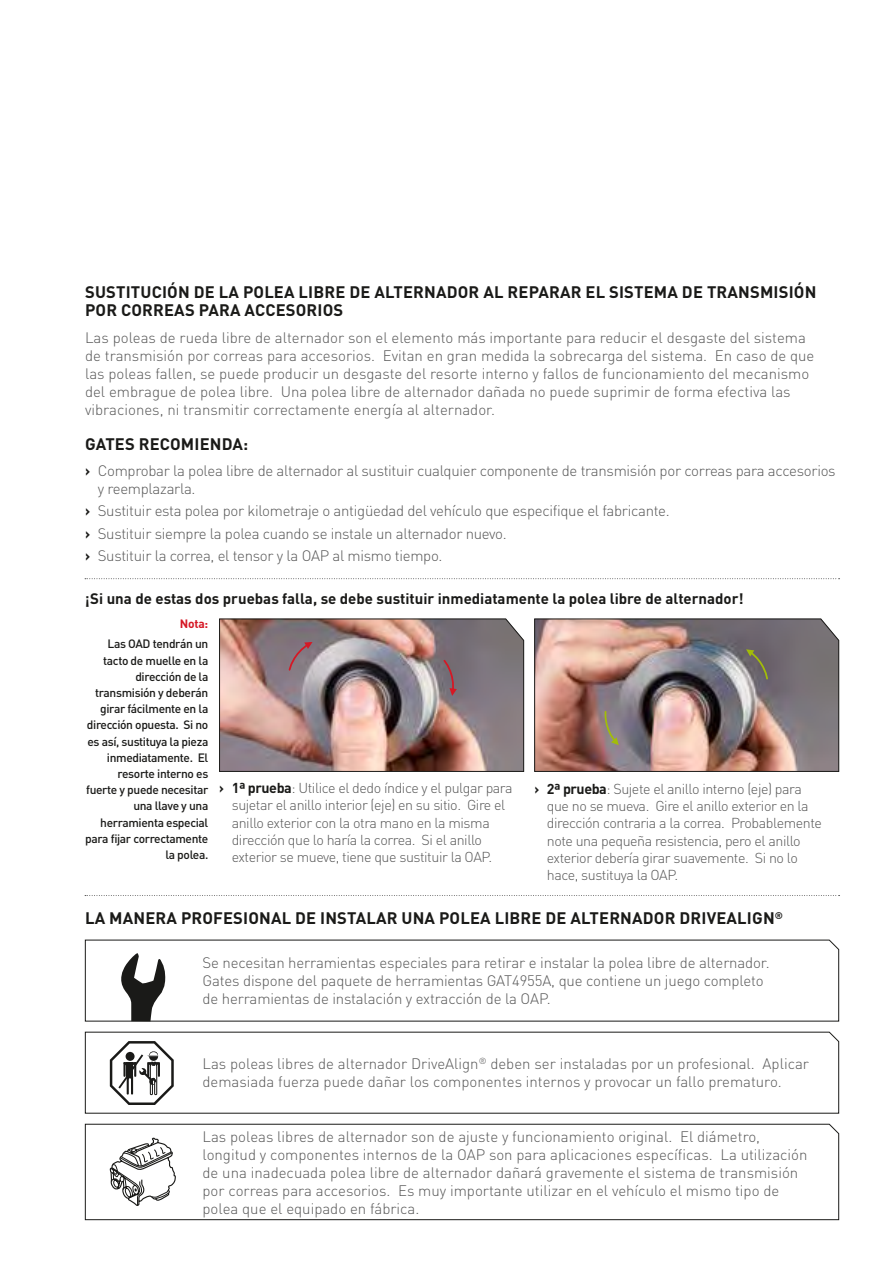
<style>
.page{position:relative;width:893px;height:1263px;background:#fff}
.page>*{position:absolute;margin:0;border:0;box-sizing:border-box;transform-origin:0 0}
.t1{font:700 16.5px/18px "DIN Pro";letter-spacing:.01em;color:#1a1a18}
.t2{font:300 15px/18px "DIN Pro";color:#565656}
.t3{font:300 15px/22.2px "DIN Pro";letter-spacing:-.02em;color:#565656}
.t4{font:700 15px "DIN Pro";color:#1a1a18}
.t5{font:300 14.25px/17.2px "DIN Pro";letter-spacing:-.03em;color:#565656}
.t6{font:500 12px/16.2px "DIN Pro";letter-spacing:-.03em;color:#1a1a18;text-align:right}
.t7{font:700 12px "DIN Pro";color:#d51825}
.s1{font-weight:700;color:#1a1a18}
</style>
<div class="page">
<img style="left:219px;top:618px;width:305px;height:154px">
<svg style="left:443px;top:659px;width:14px;height:37px"></svg>
<svg style="left:288px;top:641px;width:25px;height:31px"></svg>
<img style="left:534px;top:618px;width:305px;height:154px">
<svg style="left:746px;top:648px;width:23px;height:32px"></svg>
<svg style="left:603px;top:710px;width:16px;height:36px"></svg>
<svg style="left:85px;top:939px;width:754px;height:83px"></svg>
<svg style="left:85px;top:1031px;width:754px;height:83px"></svg>
<svg style="left:85px;top:1124px;width:754px;height:96px"></svg>
<svg style="left:121px;top:953px;width:44px;height:68px"></svg>
<svg style="left:110px;top:1041px;width:64px;height:64px"></svg>
<svg style="left:110px;top:1137px;width:66px;height:69px"></svg>
<svg style="left:85px;top:578px;width:755px;height:1px"></svg>
<svg style="left:85px;top:895px;width:755px;height:1px"></svg>
<p class="t1" style="left:85px;top:281px;width:733px">SUSTITUCIÓN DE LA POLEA LIBRE DE ALTERNADOR AL REPARAR EL SISTEMA DE TRANSMISIÓN<br>POR CORREAS PARA ACCESORIOS</p>
<p class="t2" style="left:85px;top:327px;width:731px">Las poleas de rueda libre de alternador son el elemento más importante para reducir el desgaste del sistema de transmisión por correas para accesorios. Evitan en gran medida la sobrecarga del sistema. En caso de que las poleas fallen, se puede producir un desgaste del resorte interno y fallos de funcionamiento del mecanismo del embrague de polea libre. Una polea libre de alternador dañada no puede suprimir de forma efectiva las vibraciones, ni transmitir correctamente energía al alternador.</p>
<p class="t1" style="left:85px;top:433px;width:165px">GATES RECOMIENDA:</p>
<p class="t3" style="left:98px;top:460px;width:739px;line-height:18px;text-indent:-13px"><span class="s1">›</span> Comprobar la polea libre de alternador al sustituir cualquier componente de transmisión por correas para accesorios y reemplazarla.</p>
<p class="t3" style="left:85px;top:498px;width:586px"><span class="s1">›</span> Sustituir esta polea por kilometraje o antigüedad del vehículo que especifique el fabricante. <span class="s1">›</span> Sustituir siempre la polea cuando se instale un alternador nuevo.<br><span class="s1">›</span> Sustituir la correa, el tensor y la OAP al mismo tiempo.</p>
<p class="t4" style="left:85px;top:586px;width:660px">¡Si una de estas dos pruebas falla, se debe sustituir inmediatamente la polea libre de alternador!</p>
<p class="t7" style="left:180px;top:613px;width:30px">Nota:</p>
<p class="t6" style="left:85px;top:635px;width:125px">Las OAD tendrán un tacto de muelle en la dirección de la transmisión y deberán girar fácilmente en la dirección opuesta. Si no es así, sustituya la pieza inmediatamente. El resorte interno es fuerte y puede necesitar una llave y una herramienta especial para fijar correctamente la polea.</p>
<p class="t5" style="left:232px;top:778px;width:282px;text-indent:-12px"><span class="s1">› 1ª prueba</span>: Utilice el dedo índice y el pulgar para sujetar el anillo interior (eje) en su sitio. Gire el anillo exterior con la otra mano en la misma dirección que lo haría la correa. Si el anillo exterior se mueve, tiene que sustituir la OAP.</p>
<p class="t5" style="left:547px;top:779px;width:277px;text-indent:-12px"><span class="s1">› 2ª prueba</span>: Sujete el anillo interno (eje) para que no se mueva. Gire el anillo exterior en la dirección contraria a la correa. Probablemente note una pequeña resistencia, pero el anillo exterior debería girar suavemente. Si no lo hace, sustituya la OAP.</p>
<p class="t1" style="left:85px;top:907px;width:699px">LA MANERA PROFESIONAL DE INSTALAR UNA POLEA LIBRE DE ALTERNADOR DRIVEALIGN<sup>®</sup></p>
<p class="t2" style="left:203px;top:952px;width:569px">Se necesitan herramientas especiales para retirar e instalar la polea libre de alternador.<br>Gates dispone del paquete de herramientas GAT4955A, que contiene un juego completo de herramientas de instalación y extracción de la OAP.</p>
<p class="t2" style="left:203px;top:1054px;width:608px">Las poleas libres de alternador DriveAlign<sup>®</sup> deben ser instaladas por un profesional. Aplicar demasiada fuerza puede dañar los componentes internos y provocar un fallo prematuro.</p>
<p class="t2" style="left:203px;top:1126px;width:606px">Las poleas libres de alternador son de ajuste y funcionamiento original. El diámetro, longitud y componentes internos de la OAP son para aplicaciones específicas. La utilización de una inadecuada polea libre de alternador dañará gravemente el sistema de transmisión por correas para accesorios. Es muy importante utilizar en el vehículo el mismo tipo de polea que el equipado en fábrica.</p>
</div>
